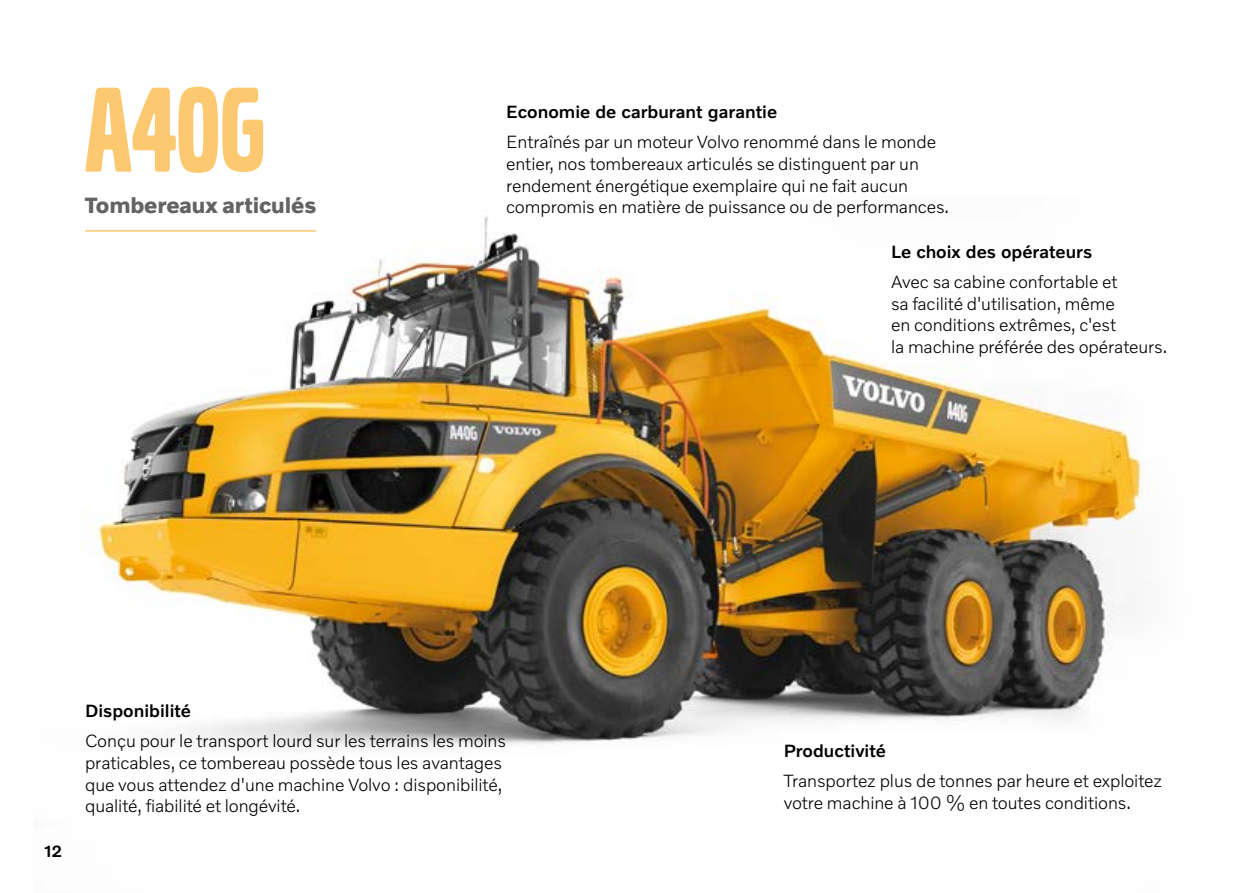
<style>
.page{position:relative;width:1259px;height:893px;background:#fff}
.page>*{position:absolute;margin:0;border:0;box-sizing:border-box;transform-origin:0 0}
.t1{font:126px "Volvo Broad Pro";color:#fcc870}
.t2{font:700 22.5px "Volvo Novum";letter-spacing:-.005em;color:#646363}
.t3{font:300 18px/21.6px "Volvo Novum";letter-spacing:-.005em;color:#000}
.t4{font:500 18px "Volvo Novum";color:#000}
.t5{font:500 16.5px "Volvo Novum";color:#000}
</style>
<div class="page">
<img style="left:81px;top:216px;width:1063px;height:532px">
<hr style="left:85px;top:230px;width:231px;height:2px;background:#fcc870">
<h1 class="t1" style="left:85px;top:71px;width:181px">A40G</h1>
<p class="t2" style="left:85px;top:191px;width:233px">Tombereaux articulés</p>
<p class="t4" style="left:506px;top:101px;width:272px">Economie de carburant garantie</p>
<p class="t3" style="left:506px;top:131px;width:444px">Entraînés par un moteur Volvo renommé dans le monde entier, nos tombereaux articulés se distinguent par un rendement énergétique exemplaire qui ne fait aucun compromis en matière de puissance ou de performances.</p>
<p class="t4" style="left:891px;top:240px;width:203px">Le choix des opérateurs</p>
<p class="t3" style="left:891px;top:270px;width:278px">Avec sa cabine confortable et<br>sa facilité d'utilisation, même<br>en conditions extrêmes, c'est<br>la machine préférée des opérateurs.</p>
<p class="t5" style="left:44px;top:841px;width:19px">12</p>
<p class="t4" style="left:85px;top:700px;width:107px">Disponibilité</p>
<p class="t3" style="left:85px;top:730px;width:422px">Conçu pour le transport lourd sur les terrains les moins praticables, ce tombereau possède tous les avantages que vous attendez d'une machine Volvo : disponibilité, qualité, fiabilité et longévité.</p>
<p class="t4" style="left:783px;top:739px;width:104px">Productivité</p>
<p class="t3" style="left:783px;top:770px;width:380px">Transportez plus de tonnes par heure et exploitez votre machine à 100 % en toutes conditions.</p>
</div>
